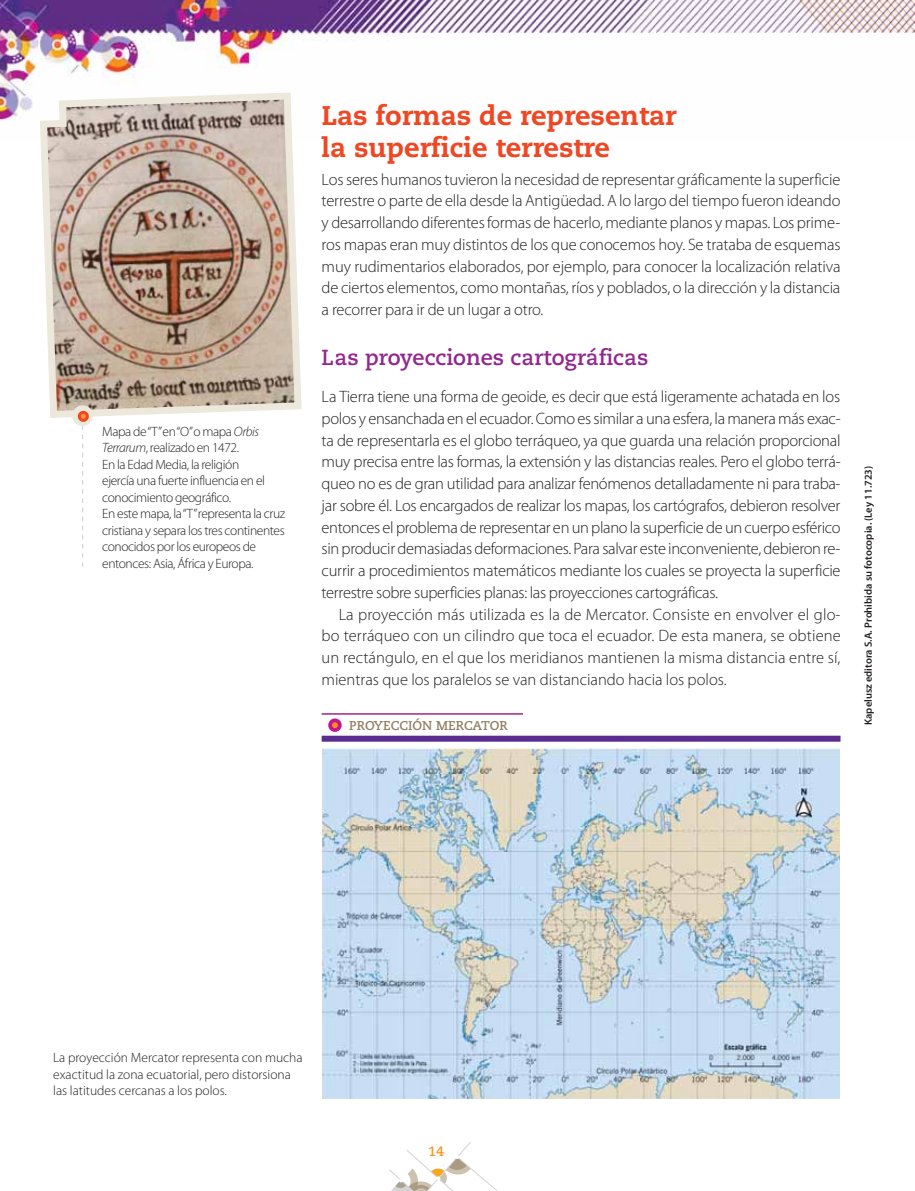
<style>
.page{position:relative;width:915px;height:1191px;background:#fff}
.page>*{position:absolute;margin:0;border:0;box-sizing:border-box;transform-origin:0 0}
.t1{font:800 27px/31.5px "Caecilia LT Std";color:#ef4723}
.t2{font:700 21.75px "Caecilia LT Std";color:#91278f}
.t3{font:300 16.5px/21.8px "Myriad Pro";letter-spacing:-.01em;color:#231f20;text-align:justify}
.t4{font:300 13.5px/16.5px "Myriad Pro";letter-spacing:-.03em;color:#231f20}
.t5{font:300 13.5px/16.5px "Myriad Pro";color:#231f20}
.t6{font:700 13.5px "Caecilia LT Std";color:#f7931d}
.t7{font:700 12.75px "Caecilia LT Std";color:#917f63}
.t8{font:600 10.5px "Myriad Pro";color:#231f20}
.s1{font-style:italic}
</style>
<div class="page">
<img style="left:0;top:0;width:914px;height:121px">
<img style="left:36px;top:89px;width:269px;height:329px">
<div style="left:72px;top:405px;width:21px;height:21px;background:#ede8dc;border-radius:50%"></div>
<svg style="left:77px;top:410px;width:12px;height:157px"></svg>
<div style="left:330px;top:720px;width:10px;height:10px;background:#f7931d;border-radius:50%"></div>
<div style="left:328px;top:718px;width:13px;height:14px;border:4px solid #c6168d;border-radius:50%"></div>
<img style="left:322px;top:749px;width:517px;height:349px">
<div style="left:321px;top:735px;width:519px;height:6px;background:#5c2d91"></div>
<hr style="left:321px;top:713px;width:201px;height:1px;background:#a3238e">
<svg style="left:389px;top:1142px;width:108px;height:48px"></svg>
<p class="t4" style="left:102px;top:424px;width:185px">Mapa de “T”en “O”o mapa <span class="s1">Orbis<br>Terrarum</span>, realizado en 1472.<br>En la Edad Media, la religión<br>ejercía una fuerte influencia en el conocimiento geográfico.<br>En este mapa, la “T”representa la cruz cristiana y separa los tres continentes conocidos por los europeos de entonces: Asia, África y Europa.</p>
<h1 class="t1" style="left:321px;top:101px;width:356px">Las formas de representar la superficie terrestre</h1>
<p class="t3" style="left:321px;top:170px;width:520px">Los seres humanos tuvieron la necesidad de representar gráficamente la superficie terrestre o parte de ella desde la Antigüedad. A lo largo del tiempo fueron ideando y desarrollando diferentes formas de hacerlo, mediante planos y mapas. Los prime&shy;ros mapas eran muy distintos de los que conocemos hoy. Se trataba de esquemas muy rudimentarios elaborados, por ejemplo, para conocer la localización relativa de ciertos elementos, como montañas, ríos y poblados, o la dirección y la distancia a recorrer para ir de un lugar a otro.</p>
<h2 class="t2" style="left:321px;top:346px;width:328px">Las proyecciones cartográficas</h2>
<p class="t3" style="left:321px;top:387px;width:520px">La Tierra tiene una forma de geoide, es decir que está ligeramente achatada en los polos y ensanchada en el ecuador. Como es similar a una esfera, la manera más exac&shy;ta de representarla es el globo terráqueo, ya que guarda una relación proporcional muy precisa entre las formas, la extensión y las distancias reales. Pero el globo terrá&shy;queo no es de gran utilidad para analizar fenómenos detalladamente ni para traba&shy;jar sobre él. Los encargados de realizar los mapas, los cartógrafos, debieron resolver entonces el problema de representar en un plano la superficie de un cuerpo esférico sin producir demasiadas deformaciones. Para salvar este inconveniente, debieron re&shy;currir a procedimientos matemáticos mediante los cuales se proyecta la superficie terrestre sobre superficies planas: las proyecciones cartográficas.</p>
<p class="t3" style="left:321px;top:605px;width:520px;text-indent:17px">La proyección más utilizada es la de Mercator. Consiste en envolver el glo&shy;bo terráqueo con un cilindro que toca el ecuador. De esta manera, se obtiene un rectángulo, en el que los meridianos mantienen la misma distancia entre sí, mientras que los paralelos se van distanciando hacia los polos.</p>
<p class="t7" style="left:349px;top:719px;width:160px">PROYECCIÓN MERCATOR</p>
<p class="t8" style="left:864px;top:725px;width:261px;rotate:-90deg">Kapelusz editora S.A. Prohibida su fotocopia. (Ley 11.723)</p>
<p class="t5" style="left:53px;top:1051px;width:251px">La proyección Mercator representa con mucha exactitud la zona ecuatorial, pero distorsiona las latitudes cercanas a los polos.</p>
<p class="t6" style="left:428px;top:1144px;width:17px">14</p>
</div>
